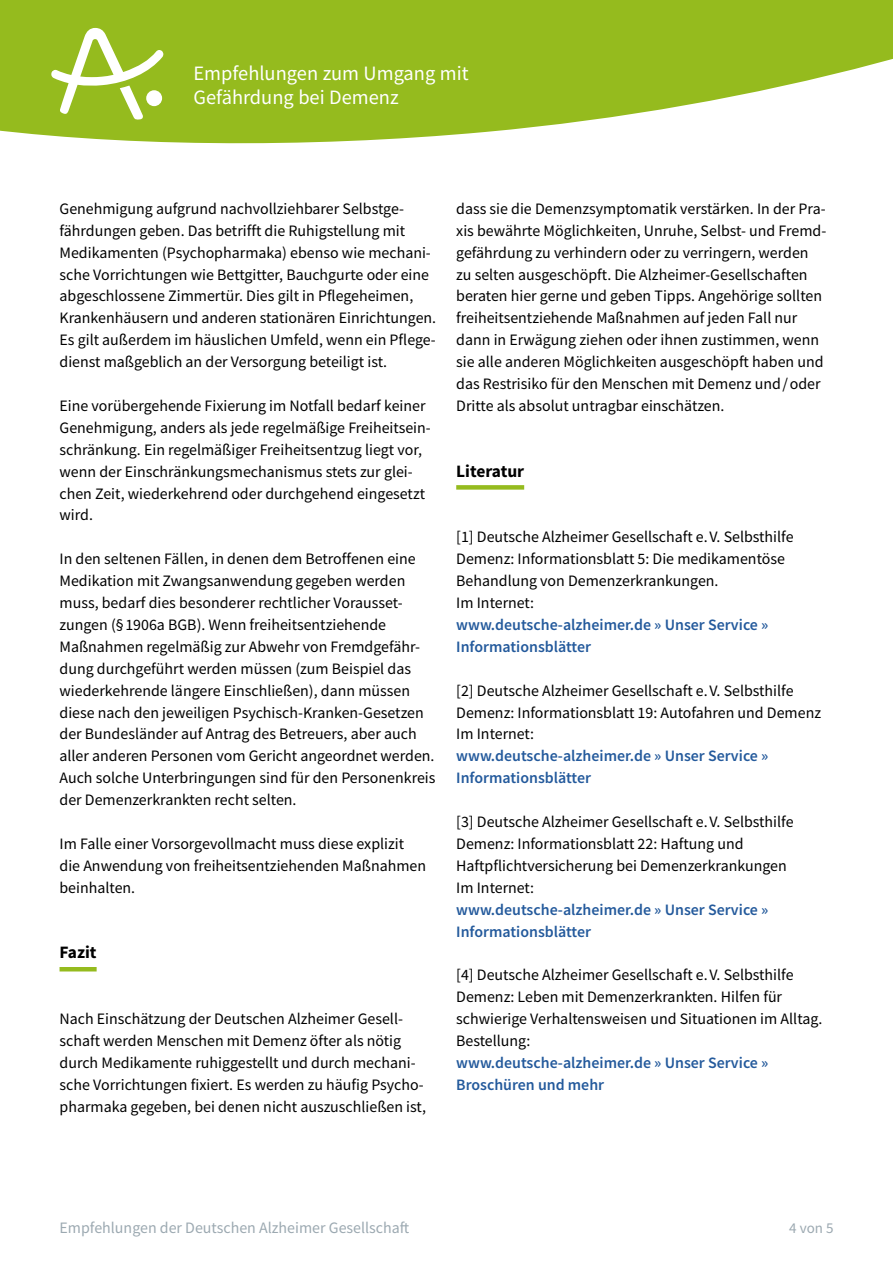
<style>
.page{position:relative;width:893px;height:1263px;background:#fff}
.page>*{position:absolute;margin:0;border:0;box-sizing:border-box;transform-origin:0 0}
.t1{font:20.4px/24.5px "Source Sans Pro";color:#fff}
.Zwischenüberschrift{font:700 17.4px "Source Sans Pro";color:#000}
.fließtext_ohne-Absta{font:15.9px/21.9px "Source Sans Pro";color:#000}
.Literatur{font:15.9px/21.9px "Source Sans Pro";color:#000}
.Literatur_Abstand_ob{font:15.9px/21.9px "Source Sans Pro";color:#000}
.t2{font:15.9px "Source Sans Pro";color:#9ca9b1}
.t3{font:15px "Source Sans Pro";color:#9ca9b1}
.s1{font-weight:600;color:#245a9c}
</style>
<div class="page">
<svg style="left:0;top:0;width:893px;height:143px;fill:#95bb1e"></svg>
<svg style="left:51px;top:28px;width:112px;height:92px"></svg>
<hr style="left:60px;top:967px;width:37px;height:4px;background:#95bb1e">
<div style="left:456px;top:485px;width:68px;height:5px;background:#95bb1e"></div>
<p class="t1" style="left:193px;top:61px;width:277px">Empfehlungen zum Umgang mit<br>Gefährdung bei Demenz</p>
<p class="fließtext_ohne-Absta" style="left:60px;top:197px;width:378px">Genehmigung aufgrund nachvollziehbarer Selbstge&shy;fährdungen geben. Das betrifft die Ruhigstellung mit Medikamenten (Psychopharmaka) ebenso wie mechani&shy;sche Vorrichtungen wie Bettgitter, Bauchgurte oder eine abgeschlossene Zimmertür. Dies gilt in Pflegeheimen, Krankenhäusern und anderen stationären Einrichtungen.<br>Es gilt außerdem im häuslichen Umfeld, wenn ein Pflege&shy;dienst maßgeblich an der Versorgung beteiligt ist.</p>
<p class="fließtext_ohne-Absta" style="left:60px;top:395px;width:373px">Eine vorübergehende Fixierung im Notfall bedarf keiner Genehmigung, anders als jede regelmäßige Freiheitsein&shy;schränkung. Ein regelmäßiger Freiheitsentzug liegt vor, wenn der Einschränkungsmechanismus stets zur glei&shy;chen Zeit, wiederkehrend oder durchgehend eingesetzt wird.</p>
<p class="fließtext_ohne-Absta" style="left:60px;top:548px;width:377px">In den seltenen Fällen, in denen dem Betroffenen eine Medikation mit Zwangsanwendung gegeben werden muss, bedarf dies besonderer rechtlicher Vorausset&shy;zungen (§ 1906a BGB). Wenn freiheitsentziehende Maßnahmen regelmäßig zur Abwehr von Fremdgefähr&shy;dung durchgeführt werden müssen (zum Beispiel das wiederkehrende längere Einschließen), dann müssen diese nach den jeweiligen Psychisch-Kranken-Gesetzen der Bundesländer auf Antrag des Betreuers, aber auch aller anderen Personen vom Gericht angeordnet werden.<br>Auch solche Unterbringungen sind für den Personenkreis der Demenzerkrankten recht selten.</p>
<p class="fließtext_ohne-Absta" style="left:60px;top:833px;width:368px">Im Falle einer Vorsorgevollmacht muss diese explizit die Anwendung von freiheitsentziehenden Maßnahmen beinhalten.</p>
<p class="Zwischenüberschrift" style="left:60px;top:941px;width:39px">Fazit</p>
<p class="fließtext_ohne-Absta" style="left:60px;top:1008px;width:368px">Nach Einschätzung der Deutschen Alzheimer Gesell&shy;schaft werden Menschen mit Demenz öfter als nötig durch Medikamente ruhiggestellt und durch mechani&shy;sche Vorrichtungen fixiert. Es werden zu häufig Psycho&shy;pharmaka gegeben, bei denen nicht auszuschließen ist,</p>
<p class="fließtext_ohne-Absta" style="left:456px;top:197px;width:372px">dass sie die Demenzsymptomatik verstärken. In der Pra&shy;xis bewährte Möglichkeiten, Unruhe, Selbst- und Fremd&shy;gefährdung zu verhindern oder zu verringern, werden zu selten ausgeschöpft. Die Alzheimer-Gesellschaften beraten hier gerne und geben Tipps. Angehörige sollten freiheitsentziehende Maßnahmen auf jeden Fall nur dann in Erwägung ziehen oder ihnen zustimmen, wenn sie alle anderen Möglichkeiten ausgeschöpft haben und das Restrisiko für den Menschen mit Demenz und / oder Dritte als absolut untragbar einschätzen.</p>
<p class="Zwischenüberschrift" style="left:456px;top:459px;width:69px">Literatur</p>
<p class="Literatur_Abstand_ob" style="left:456px;top:526px;width:339px">[1] Deutsche Alzheimer Gesellschaft e. V. Selbsthilfe Demenz: Informationsblatt 5: Die medikamentöse Behandlung von Demenzerkrankungen.<br>Im Internet:<br><span class="s1">www.deutsche-alzheimer.de » Unser Service » Informationsblätter</span></p>
<p class="Literatur" style="left:456px;top:679px;width:366px">[2] Deutsche Alzheimer Gesellschaft e. V. Selbsthilfe Demenz: Informationsblatt 19: Autofahren und Demenz Im Internet:<br><span class="s1">www.deutsche-alzheimer.de » Unser Service » Informationsblätter</span></p>
<p class="Literatur" style="left:456px;top:811px;width:339px">[3] Deutsche Alzheimer Gesellschaft e. V. Selbsthilfe Demenz: Informationsblatt 22: Haftung und Haftpflichtversicherung bei Demenzerkrankungen Im Internet:<br><span class="s1">www.deutsche-alzheimer.de » Unser Service » Informationsblätter</span></p>
<p class="Literatur" style="left:456px;top:964px;width:368px">[4] Deutsche Alzheimer Gesellschaft e. V. Selbsthilfe Demenz: Leben mit Demenzerkrankten. Hilfen für schwierige Verhaltensweisen und Situationen im Alltag.<br>Bestellung:<br><span class="s1">www.deutsche-alzheimer.de » Unser Service » Broschüren und mehr</span></p>
<p class="t2" style="left:60px;top:1218px;width:351px">Empfehlungen der Deutschen Alzheimer Gesellschaft</p>
<p class="t3" style="left:789px;top:1219px;width:46px">4 von 5</p>
</div>
